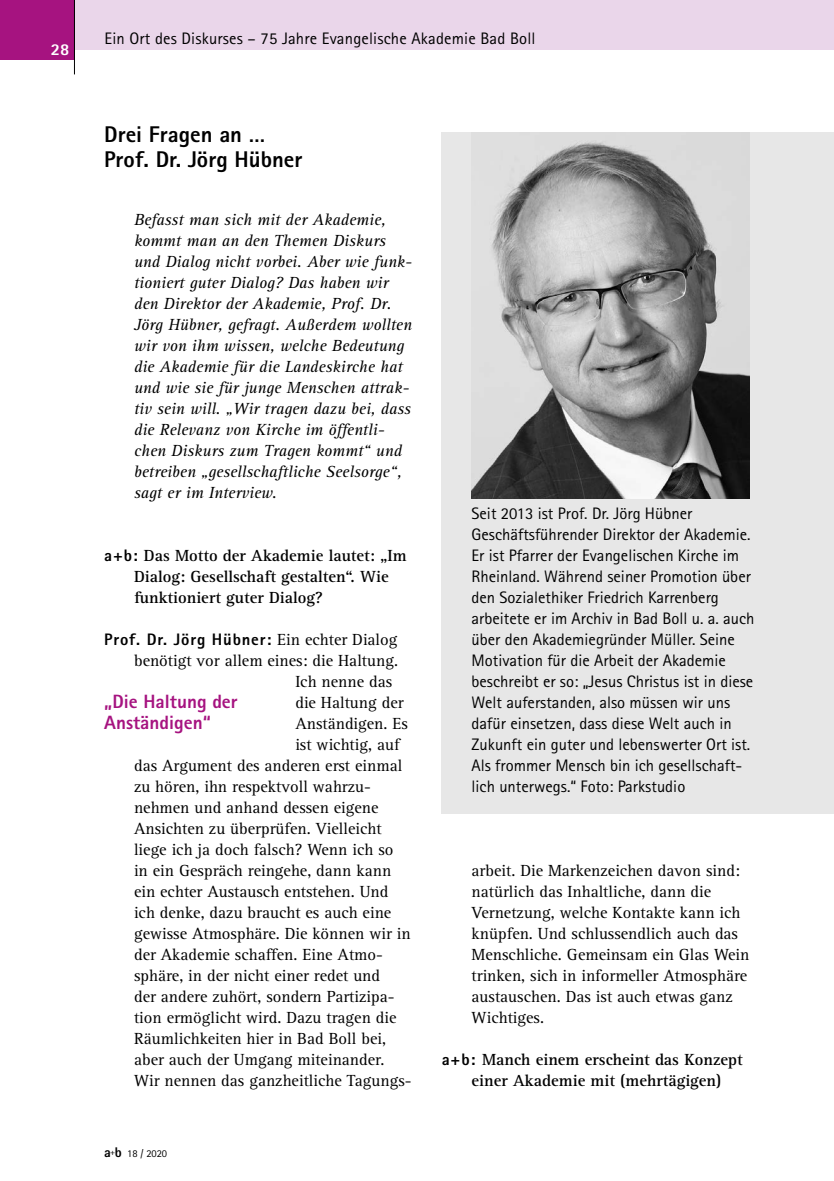
<style>
.page{position:relative;width:834px;height:1181px;background:#fff}
.page>*{position:absolute;margin:0;border:0;box-sizing:border-box;transform-origin:0 0}
.t1{font:800 22.75px/25.4px "Agfa Rotis Sans Serif";color:#000}
.t2{font:800 19.25px/21px "Agfa Rotis Sans Serif";color:#a61380}
.t3{font:16.62px/21px "Rotis Serif Pro";color:#000}
.t4{font:16.62px/21px "Agfa Rotis Sans Serif";color:#000}
.t5{font:italic 16.62px/21px "Rotis Serif Pro";color:#000}
.t6{font:700 16.62px/21px "Rotis Serif Pro";color:#000}
.t7{font:16.62px "Rotis Sans Serif";letter-spacing:.01em;color:#000}
.t8{font:800 16.62px "Agfa Rotis Sans Serif";letter-spacing:.05em;color:#000}
.t9{font:800 16.62px "Agfa Rotis Sans Serif";color:#fff}
.t10{font:10.5px "Agfa Rotis Sans Serif";color:#000}
.s1{font-family:"Agfa Rotis Sans Serif";font-weight:800}
.s2{font-family:"Rotis Serif Pro";font-weight:400}
.s3{font-weight:800;font-size:14px}
</style>
<div class="page">
<div style="left:75px;top:0;width:758px;height:50px;background:#ead6ea"></div>
<div style="left:0;top:0;width:74px;height:60px;background:#a61380"></div>
<hr style="left:74px;top:0;width:1px;height:74px;background:#000">
<div style="left:441px;top:132px;width:392px;height:681px;background:#e7e7e7"></div>
<img style="left:471px;top:132px;width:278px;height:366px">
<p class="t9" style="left:51px;top:38px;width:20px">28</p>
<p class="t7" style="left:104px;top:28px;width:432px">Ein Ort des Diskurses – 75 Jahre Evangelische Akademie Bad Boll</p>
<h1 class="t1" style="left:104px;top:121px;width:200px">Drei Fragen an …<br>Prof. Dr. Jörg Hübner</h1>
<p class="t5" style="left:134px;top:210px;width:279px">Befasst man sich mit der Akademie, kommt man an den Themen Diskurs und Dialog nicht vorbei. Aber wie funk&shy;tioniert guter Dialog? Das haben wir den Direktor der Akademie, Prof. Dr.<br>Jörg Hübner, gefragt. Außerdem wollten wir von ihm wissen, welche Bedeutung die Akademie für die Landeskirche hat und wie sie für junge Menschen attrak&shy;tiv sein will. „Wir tragen dazu bei, dass die Relevanz von Kirche im öffentli&shy;chen Diskurs zum Tragen kommt“ und betreiben „gesellschaftliche Seelsorge“, sagt er im Interview.</p>
<p class="t6" style="left:134px;top:545px;width:274px;text-indent:-30px"><span class="s1">a+b:</span> Das Motto der Akademie lautet: „Im<br>Dialog: Gesellschaft gestalten“. Wie funktioniert guter Dialog?</p>
<p class="t8" style="left:104px;top:629px;width:295px">Prof. Dr. Jörg Hübner: <span class="s2">Ein echter Dialog</span></p>
<p class="t3" style="left:134px;top:650px;width:265px">benötigt vor allem eines: die Haltung.</p>
<p class="t3" style="left:295px;top:671px;width:98px">Ich nenne das</p>
<p class="t3" style="left:295px;top:692px;width:110px">die Haltung der</p>
<p class="t3" style="left:295px;top:713px;width:114px">Anständigen. Es</p>
<p class="t3" style="left:295px;top:734px;width:106px">ist wichtig, auf</p>
<p class="t3" style="left:134px;top:755px;width:270px">das Argument des anderen erst einmal</p>
<p class="t3" style="left:134px;top:776px;width:238px">zu hören, ihn respektvoll wahrzu-</p>
<p class="t3" style="left:134px;top:797px;width:246px">nehmen und anhand dessen eigene</p>
<p class="t3" style="left:134px;top:818px;width:249px">Ansichten zu überprüfen. Vielleicht</p>
<p class="t3" style="left:134px;top:839px;width:261px">liege ich ja doch falsch? Wenn ich so</p>
<p class="t3" style="left:134px;top:860px;width:259px">in ein Gespräch reingehe, dann kann</p>
<p class="t3" style="left:134px;top:881px;width:256px">ein echter Austausch entstehen. Und</p>
<p class="t3" style="left:134px;top:902px;width:259px">ich denke, dazu braucht es auch eine</p>
<p class="t3" style="left:134px;top:923px;width:278px">gewisse Atmosphäre. Die können wir in</p>
<p class="t3" style="left:134px;top:944px;width:250px">der Akademie schaffen. Eine Atmo-</p>
<p class="t3" style="left:134px;top:965px;width:247px">sphäre, in der nicht einer redet und</p>
<p class="t3" style="left:134px;top:986px;width:262px">der andere zuhört, sondern Partizipa-</p>
<p class="t3" style="left:134px;top:1007px;width:264px">tion ermöglicht wird. Dazu tragen die</p>
<p class="t3" style="left:134px;top:1028px;width:253px">Räumlichkeiten hier in Bad Boll bei,</p>
<p class="t3" style="left:134px;top:1049px;width:252px">aber auch der Umgang miteinander.</p>
<p class="t3" style="left:134px;top:1070px;width:279px">Wir nennen das ganzheitliche Tagungs-</p>
<p class="t2" style="left:104px;top:691px;width:135px">„Die Haltung der<br>Anständigen“</p>
<p class="t10" style="left:104px;top:1147px;width:64px"><span class="s3">a</span><sup>+</sup><span class="s3">b</span> 18 / 2020</p>
<p class="t4" style="left:471px;top:503px;width:284px">Seit 2013 ist Prof. Dr. Jörg Hübner Geschäftsführender Direktor der Akademie.<br>Er ist Pfarrer der Evangelischen Kirche im Rheinland. Während seiner Promotion über den Sozialethiker Friedrich Karrenberg arbeitete er im Archiv in Bad Boll u. a. auch über den Akademiegründer Müller. Seine Motivation für die Arbeit der Akademie beschreibt er so: „Jesus Christus ist in diese Welt auferstanden, also müssen wir uns dafür einsetzen, dass diese Welt auch in Zukunft ein guter und lebenswerter Ort ist.<br>Als frommer Mensch bin ich gesellschaft&shy;lich unterwegs.“ Foto: Parkstudio</p>
<p class="t3" style="left:471px;top:860px;width:279px">arbeit. Die Markenzeichen davon sind: natürlich das Inhaltliche, dann die Vernetzung, welche Kontakte kann ich knüpfen. Und schlussendlich auch das Menschliche. Gemeinsam ein Glas Wein trinken, sich in informeller Atmosphäre austauschen. Das ist auch etwas ganz Wichtiges.</p>
<p class="t6" style="left:441px;top:1049px;width:302px;text-align:center"><span class="s1">a+b:</span> Manch einem erscheint das Konzept einer Akademie mit (mehrtägigen)</p>
</div>
